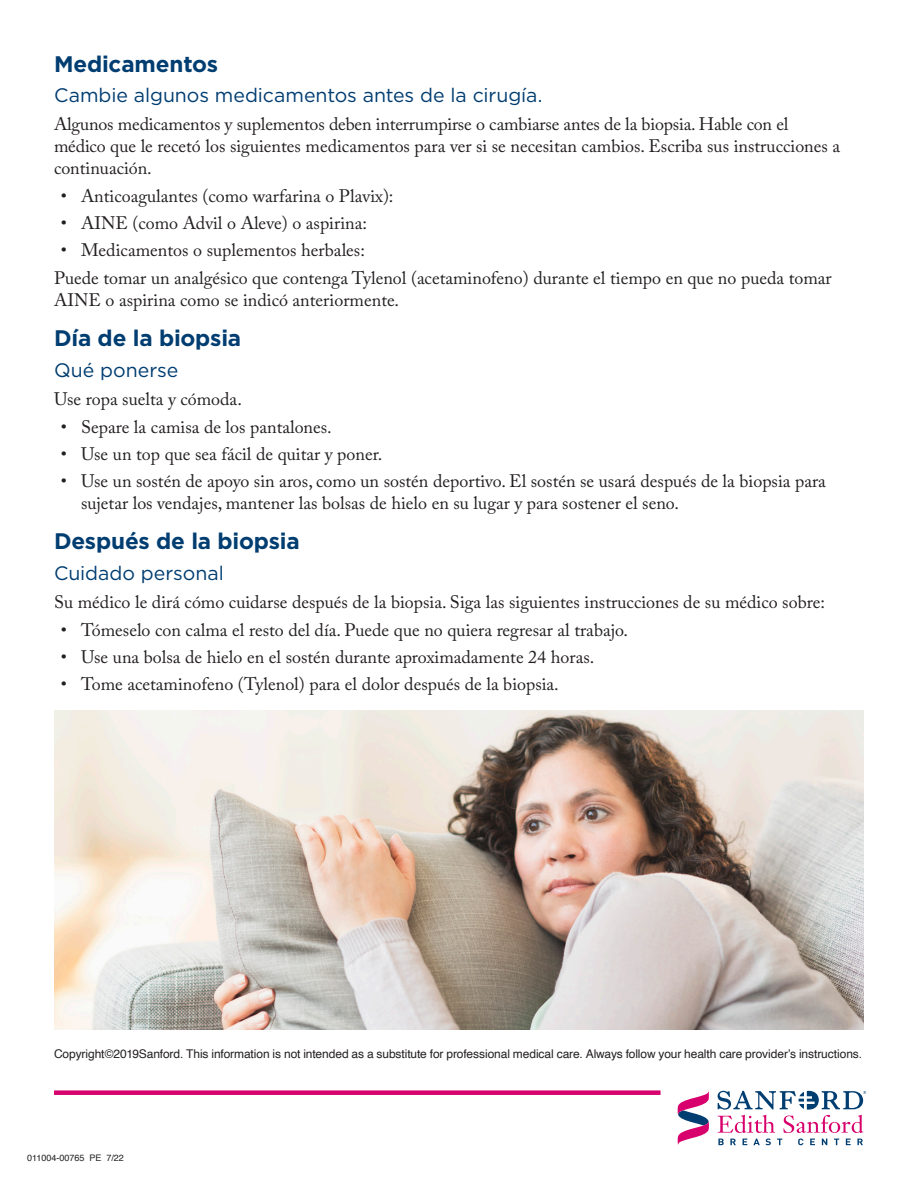
<style>
.page{position:relative;width:918px;height:1188px;background:#fff}
.page>*{position:absolute;margin:0;border:0;box-sizing:border-box;transform-origin:0 0}
.Sub_Head{font:700 22.5px "Gotham";letter-spacing:-.01em;color:#003d71}
.Sub_sub_Head{font:19.5px "Gotham";color:#003d71}
.Body{font:18px/21.6px "Adobe Caslon Pro";color:#231f20}
.Sub_sub_Head-2{font:12px "Helvetica";letter-spacing:-.01em;color:#231f20}
.t1{font:9px "Helvetica";color:#231f20}
</style>
<div class="page">
<img style="left:54px;top:710px;width:810px;height:320px">
<svg style="left:718px;top:1091px;width:148px;height:42px"></svg>
<svg style="left:718px;top:1139px;width:6px;height:6px"></svg>
<svg style="left:730px;top:1139px;width:6px;height:6px"></svg>
<svg style="left:743px;top:1139px;width:4px;height:6px"></svg>
<svg style="left:753px;top:1139px;width:7px;height:6px"></svg>
<svg style="left:766px;top:1139px;width:5px;height:6px"></svg>
<svg style="left:777px;top:1139px;width:5px;height:6px"></svg>
<svg style="left:798px;top:1139px;width:5px;height:6px"></svg>
<svg style="left:810px;top:1139px;width:5px;height:6px"></svg>
<svg style="left:822px;top:1139px;width:5px;height:6px"></svg>
<svg style="left:834px;top:1139px;width:5px;height:6px"></svg>
<svg style="left:846px;top:1139px;width:5px;height:6px"></svg>
<svg style="left:857px;top:1139px;width:6px;height:6px"></svg>
<svg style="left:677px;top:1091px;width:32px;height:54px"></svg>
<div style="left:54px;top:1090px;width:607px;height:5px;background:#d8006d"></div>
<p class="Sub_Head" style="left:54px;top:49px;width:166px">Medicamentos</p>
<p class="Sub_sub_Head" style="left:54px;top:83px;width:490px">Cambie algunos medicamentos antes de la cirugía.</p>
<p class="Body" style="left:54px;top:113px;width:788px">Algunos medicamentos y suplementos deben interrumpirse o cambiarse antes de la biopsia. Hable con el médico que le recetó los siguientes medicamentos para ver si se necesitan cambios. Escriba sus instrucciones a continuación.</p>
<p class="Body" style="left:61px;top:185px;width:334px">• Anticoagulantes (como warfarina o Plavix):</p>
<p class="Body" style="left:61px;top:212px;width:308px">• AINE (como Advil o Aleve) o aspirina:</p>
<p class="Body" style="left:61px;top:239px;width:306px">• Medicamentos o suplementos herbales:</p>
<p class="Body" style="left:54px;top:267px;width:779px">Puede tomar un analgésico que contenga Tylenol (acetaminofeno) durante el tiempo en que no pueda tomar<br>AINE o aspirina como se indicó anteriormente.</p>
<p class="Sub_Head" style="left:54px;top:324px;width:189px">Día de la biopsia</p>
<p class="Sub_sub_Head" style="left:54px;top:357px;width:126px">Qué ponerse</p>
<p class="Body" style="left:54px;top:388px;width:189px">Use ropa suelta y cómoda.</p>
<p class="Body" style="left:61px;top:416px;width:273px">• Separe la camisa de los pantalones.</p>
<p class="Body" style="left:61px;top:443px;width:323px">• Use un top que sea fácil de quitar y poner.</p>
<p class="Body" style="left:81px;top:470px;width:746px;text-indent:-20px">• Use un sostén de apoyo sin aros, como un sostén deportivo. El sostén se usará después de la biopsia para sujetar los vendajes, mantener las bolsas de hielo en su lugar y para sostener el seno.</p>
<p class="Sub_Head" style="left:54px;top:527px;width:247px">Después de la biopsia</p>
<p class="Sub_sub_Head" style="left:54px;top:560px;width:171px">Cuidado personal</p>
<p class="Body" style="left:54px;top:591px;width:772px">Su médico le dirá cómo cuidarse después de la biopsia. Siga las siguientes instrucciones de su médico sobre:</p>
<p class="Body" style="left:61px;top:619px;width:569px">• Tómeselo con calma el resto del día. Puede que no quiera regresar al trabajo.</p>
<p class="Body" style="left:61px;top:646px;width:535px">• Use una bolsa de hielo en el sostén durante aproximadamente 24 horas.</p>
<p class="Body" style="left:61px;top:673px;width:500px">• Tome acetaminofeno (Tylenol) para el dolor después de la biopsia.</p>
<p class="Sub_sub_Head-2" style="left:54px;top:1044px;width:810px">Copyright©2019Sanford. This information is not intended as a substitute for professional medical care. Always follow your health care provider’s instructions.</p>
<p class="t1" style="left:27px;top:1151px;width:98px">011004-00765 PE 7/22</p>
</div>
